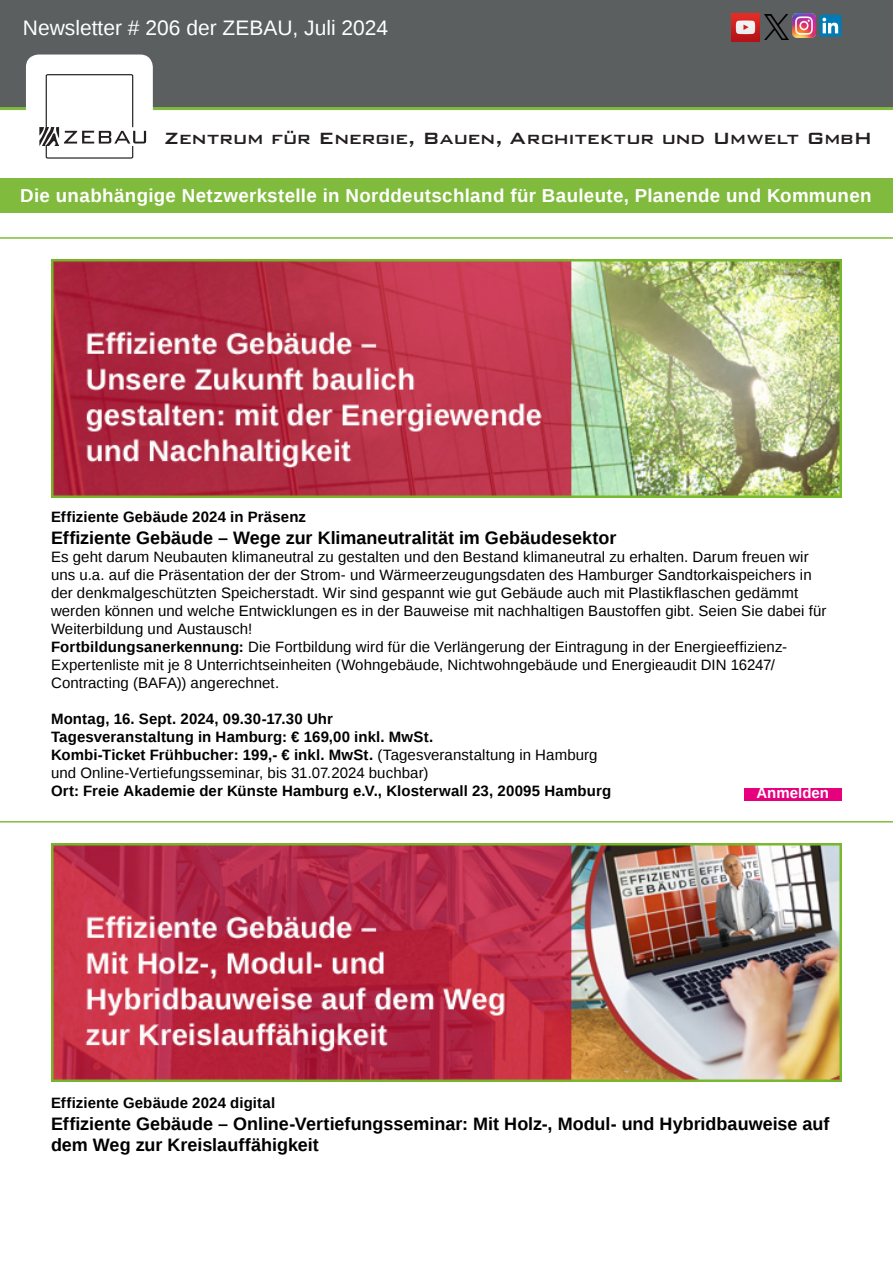
<style>
.page{position:relative;width:893px;height:1263px;background:#fff}
.page>*{position:absolute;margin:0;border:0;box-sizing:border-box;transform-origin:0 0}
.t1{font:500 21.75px "Bank Gothic BT";letter-spacing:-.02em;color:#231f20}
.t2{font:21px "Liberation Sans";color:#fff}
.t3{font:700 18.75px "Liberation Sans";letter-spacing:.015em;color:#fff}
.Überschrift{font:700 18px/21.6px "Liberation Sans";color:#000}
.Überschrift-2{font:15px/18px "Liberation Sans";letter-spacing:.005em;color:#000}
.Überschrift-3{font:700 15px "Liberation Sans";letter-spacing:.005em;color:#000}
.t4{font:700 15px "Liberation Sans";color:#fff}
.s1{font-weight:700}
.s2{font-weight:400}
</style>
<div class="page">
<div style="left:0;top:0;width:893px;height:108px;background:#5b5f60"></div>
<hr style="left:0;top:107px;width:893px;height:3px;background:#80bb3d">
<div style="left:26px;top:55px;width:127px;height:121px;background:#fff;border-radius:13px"></div>
<svg style="left:39px;top:74px;width:107px;height:85px"></svg>
<div style="left:0;top:178px;width:893px;height:35px;background:#80bb3d"></div>
<img style="left:731px;top:13px;width:29px;height:29px">
<img style="left:764px;top:15px;width:24px;height:24px">
<img style="left:793px;top:14px;width:22px;height:23px">
<div style="left:819px;top:15px;width:22px;height:22px;background:#007bb6;border-radius:2px"></div>
<svg style="left:822px;top:18px;width:16px;height:15px"></svg>
<img style="left:51px;top:259px;width:791px;height:239px">
<div style="left:744px;top:787px;width:97px;height:13px;background:#e6007e"></div>
<img style="left:51px;top:843px;width:791px;height:238px">
<hr style="left:0;top:821px;width:893px;height:1px;background:#80bb3d">
<hr style="left:0;top:237px;width:893px;height:2px;background:#80bb3d">
<h2 class="t2" style="left:23px;top:16px;width:367px">Newsletter # 206 der ZEBAU, Juli 2024</h2>
<h1 class="t1" style="left:164px;top:126px;width:710px">Zentrum für Energie, Bauen, Architektur und Umwelt GmbH</h1>
<p class="t3" style="left:20px;top:182px;width:853px">Die unabhängige Netzwerkstelle in Norddeutschland für Bauleute, Planende und Kommunen</p>
<p class="Überschrift-3" style="left:51px;top:507px;width:256px">Effiziente Gebäude 2024 in Präsenz</p>
<p class="Überschrift" style="left:51px;top:526px;width:567px">Effiziente Gebäude – Wege zur Klimaneutralität im Gebäudesektor</p>
<p class="Überschrift-2" style="left:51px;top:548px;width:777px">Es geht darum Neubauten klimaneutral zu gestalten und den Bestand klimaneutral zu erhalten. Darum freuen wir uns u.a. auf die Präsentation der der Strom- und Wärmeerzeugungsdaten des Hamburger Sandtorkaispeichers in der denkmalgeschützten Speicherstadt. Wir sind gespannt wie gut Gebäude auch mit Plastikflaschen gedämmt werden können und welche Entwicklungen es in der Bauweise mit nachhaltigen Baustoffen gibt. Seien Sie dabei für Weiterbildung und Austausch!</p>
<p class="Überschrift-2" style="left:51px;top:638px;width:737px"><span class="s1">Fortbildungsanerkennung:</span> Die Fortbildung wird für die Verlängerung der Eintragung in der Energieeffizienz-<br>Expertenliste mit je 8 Unterrichtseinheiten (Wohngebäude, Nichtwohngebäude und Energieaudit DIN 16247/<br>Contracting (BAFA)) angerechnet.</p>
<p class="Überschrift-3" style="left:51px;top:708px;width:283px">Montag, 16. Sept. 2024, 09.30-17.30 Uhr</p>
<p class="Überschrift-3" style="left:51px;top:726px;width:384px">Tagesveranstaltung in Hamburg: € 169,00 inkl. MwSt.</p>
<p class="Überschrift-3" style="left:51px;top:744px;width:548px">Kombi-Ticket Frühbucher: 199,- € inkl. MwSt. <span class="s2">(Tagesveranstaltung in Hamburg</span></p>
<p class="Überschrift-2" style="left:51px;top:764px;width:379px">und Online-Vertiefungsseminar, bis 31.07.2024 buchbar)</p>
<p class="Überschrift-3" style="left:51px;top:780px;width:562px">Ort: Freie Akademie der Künste Hamburg e.V., Klosterwall 23, 20095 Hamburg</p>
<p class="t4" style="left:756px;top:783px;width:74px">Anmelden</p>
<p class="Überschrift-3" style="left:51px;top:1092px;width:226px">Effiziente Gebäude 2024 digital</p>
<p class="Überschrift" style="left:51px;top:1112px;width:780px">Effiziente Gebäude – Online-Vertiefungsseminar: Mit Holz-, Modul- und Hybridbauweise auf dem Weg zur Kreislauffähigkeit</p>
</div>
